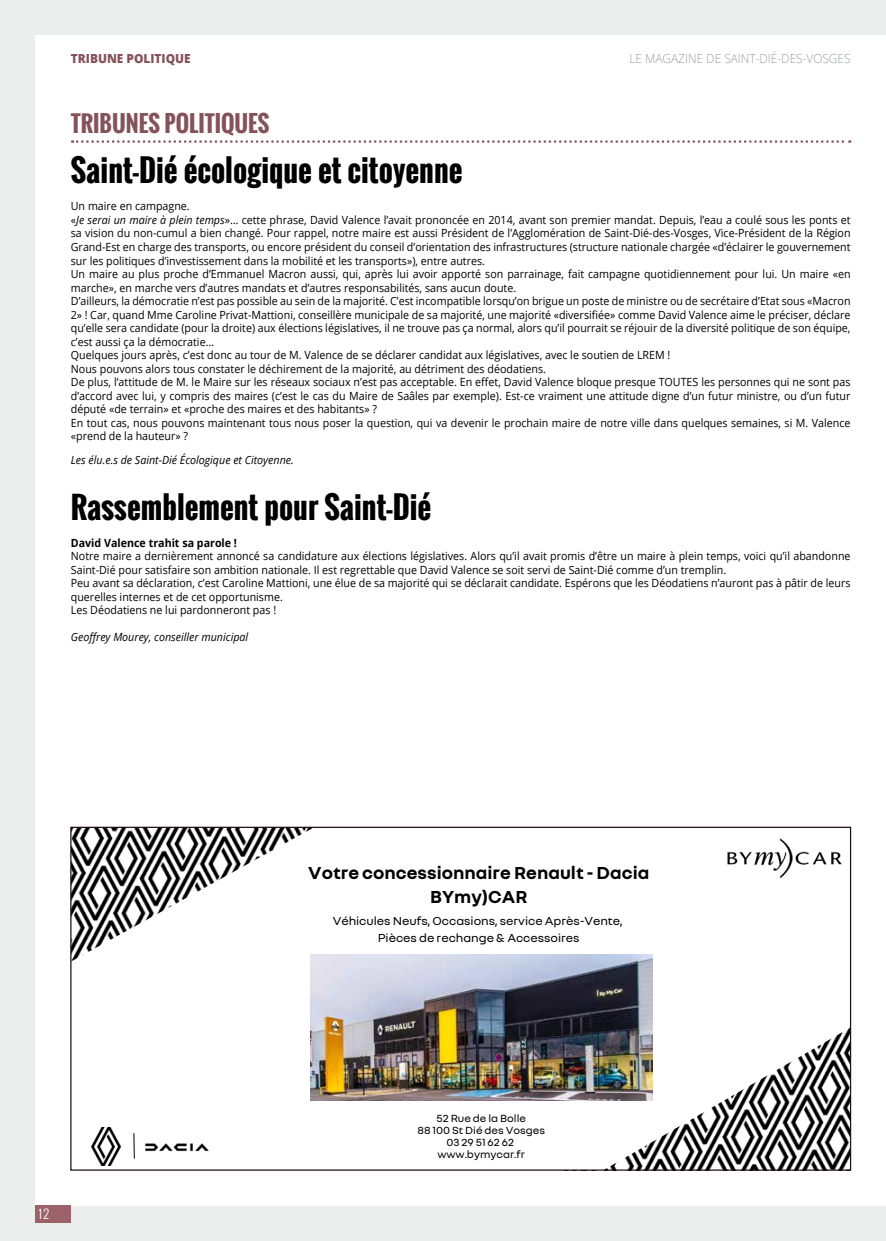
<style>
.page{position:relative;width:886px;height:1241px;background:#fff}
.page>*{position:absolute;margin:0;border:0;box-sizing:border-box;transform-origin:0 0}
.t1{font:700 30px "Oswald";color:#000}
.t2{font:700 22.5px "Oswald";color:#84525a}
.t3{font:700 18.75px/23.5px "Nouvel R";color:#000;text-align:center}
.t4{font:12.5px/16.9px "Nouvel R";color:#000;text-align:center}
.t5{font:300 12.5px "Open Sans";color:#9c9e9f;scale:.95 1}
.t6{font:800 12.5px "Open Sans";color:#84525a;scale:.95 1}
.t7{font:300 12.5px "Oswald";color:#fff}
.t8{font:11.25px/13.5px "Open Sans";color:#000;scale:.95 1}
.t9{font:italic 11.25px "Open Sans";color:#000;scale:.95 1}
.t10{font:700 11.25px "Open Sans";color:#000;scale:.95 1}
.t11{font:11.12px/12.1px "Nouvel R";color:#000;text-align:center}
.s1{font-style:italic}
</style>
<div class="page">
<div style="left:0;top:0;width:886px;height:1240px;background:#eceded"></div>
<div style="left:35px;top:35px;width:851px;height:1170px;background:#fff"></div>
<svg style="left:72px;top:828px;width:350px;height:338px"></svg>
<svg style="left:456px;top:838px;width:393px;height:330px"></svg>
<img style="left:310px;top:953px;width:342px;height:147px">
<img style="left:91px;top:1127px;width:30px;height:37px">
<img style="left:135px;top:1136px;width:83px;height:21px">
<svg style="left:133px;top:1131px;width:2px;height:28px"></svg>
<div style="left:35px;top:1205px;width:36px;height:17px;background:#9c626a"></div>
<svg style="left:72px;top:140px;width:778px;height:3px"></svg>
<p class="t6" style="left:71px;top:49px;width:128px">TRIBUNE POLITIQUE</p>
<p class="t5" style="left:629px;top:50px;width:234px">LE MAGAZINE DE SAINT-DIÉ-DES-VOSGES</p>
<h2 class="t2" style="left:71px;top:107px;width:200px">TRIBUNES POLITIQUES</h2>
<h1 class="t1" style="left:71px;top:148px;width:393px">Saint-Dié écologique et citoyenne</h1>
<p class="t8" style="left:71px;top:199px;width:822px">Un maire en campagne.<br>«<span class="s1">Je serai un maire à plein temps</span>»… cette phrase, David Valence l’avait prononcée en 2014, avant son premier mandat. Depuis, l’eau a coulé sous les ponts et sa vision du non-cumul a bien changé. Pour rappel, notre maire est aussi Président de l’Agglomération de Saint-Dié-des-Vosges, Vice-Président de la Région Grand-Est en charge des transports, ou encore président du conseil d’orientation des infrastructures (structure nationale chargée «d’éclairer le gouvernement sur les politiques d’investissement dans la mobilité et les transports»), entre autres.<br>Un maire au plus proche d’Emmanuel Macron aussi, qui, après lui avoir apporté son parrainage, fait campagne quotidiennement pour lui. Un maire «en marche», en marche vers d’autres mandats et d’autres responsabilités, sans aucun doute.<br>D’ailleurs, la démocratie n’est pas possible au sein de la majorité. C’est incompatible lorsqu’on brigue un poste de ministre ou de secrétaire d’Etat sous «Macron 2» ! Car, quand Mme Caroline Privat-Mattioni, conseillère municipale de sa majorité, une majorité «diversifiée» comme David Valence aime le préciser, déclare qu’elle sera candidate (pour la droite) aux élections législatives, il ne trouve pas ça normal, alors qu’il pourrait se réjouir de la diversité politique de son équipe, c’est aussi ça la démocratie…<br>Quelques jours après, c’est donc au tour de M. Valence de se déclarer candidat aux législatives, avec le soutien de LREM !<br>Nous pouvons alors tous constater le déchirement de la majorité, au détriment des déodatiens.<br>De plus, l’attitude de M. le Maire sur les réseaux sociaux n’est pas acceptable. En effet, David Valence bloque presque TOUTES les personnes qui ne sont pas d’accord avec lui, y compris des maires (c’est le cas du Maire de Saâles par exemple). Est-ce vraiment une attitude digne d’un futur ministre, ou d’un futur député «de terrain» et «proche des maires et des habitants» ?<br>En tout cas, nous pouvons maintenant tous nous poser la question, qui va devenir le prochain maire de notre ville dans quelques semaines, si M. Valence «prend de la hauteur» ?</p>
<p class="t9" style="left:71px;top:452px;width:236px">Les élu.e.s de Saint-Dié Écologique et Citoyenne.</p>
<h1 class="t1" style="left:71px;top:484px;width:362px">Rassemblement pour Saint-Dié</h1>
<p class="t10" style="left:71px;top:534px;width:176px">David Valence trahit sa parole !</p>
<p class="t8" style="left:71px;top:549px;width:822px">Notre maire a dernièrement annoncé sa candidature aux élections législatives. Alors qu’il avait promis d’être un maire à plein temps, voici qu’il abandonne Saint-Dié pour satisfaire son ambition nationale. Il est regrettable que David Valence se soit servi de Saint-Dié comme d’un tremplin.<br>Peu avant sa déclaration, c’est Caroline Mattioni, une élue de sa majorité qui se déclarait candidate. Espérons que les Déodatiens n’auront pas à pâtir de leurs querelles internes et de cet opportunisme.<br>Les Déodatiens ne lui pardonneront pas !</p>
<p class="t9" style="left:71px;top:629px;width:188px">Geoffrey Mourey, conseiller municipal</p>
<p class="t7" style="left:39px;top:1204px;width:12px">12</p>
<h3 class="t3" style="left:308px;top:859px;width:343px">Votre concessionnaire Renault - Dacia<br>BYmy)CAR</h3>
<p class="t4" style="left:333px;top:911px;width:291px">Véhicules Neufs, Occasions, service Après-Vente,<br>Pièces de rechange &amp; Accessoires</p>
<p class="t11" style="left:417px;top:1111px;width:129px">52 Rue de la Bolle<br>88 100 St Dié des Vosges<br>03 29 51 62 62 www.bymycar.fr</p>
</div>
